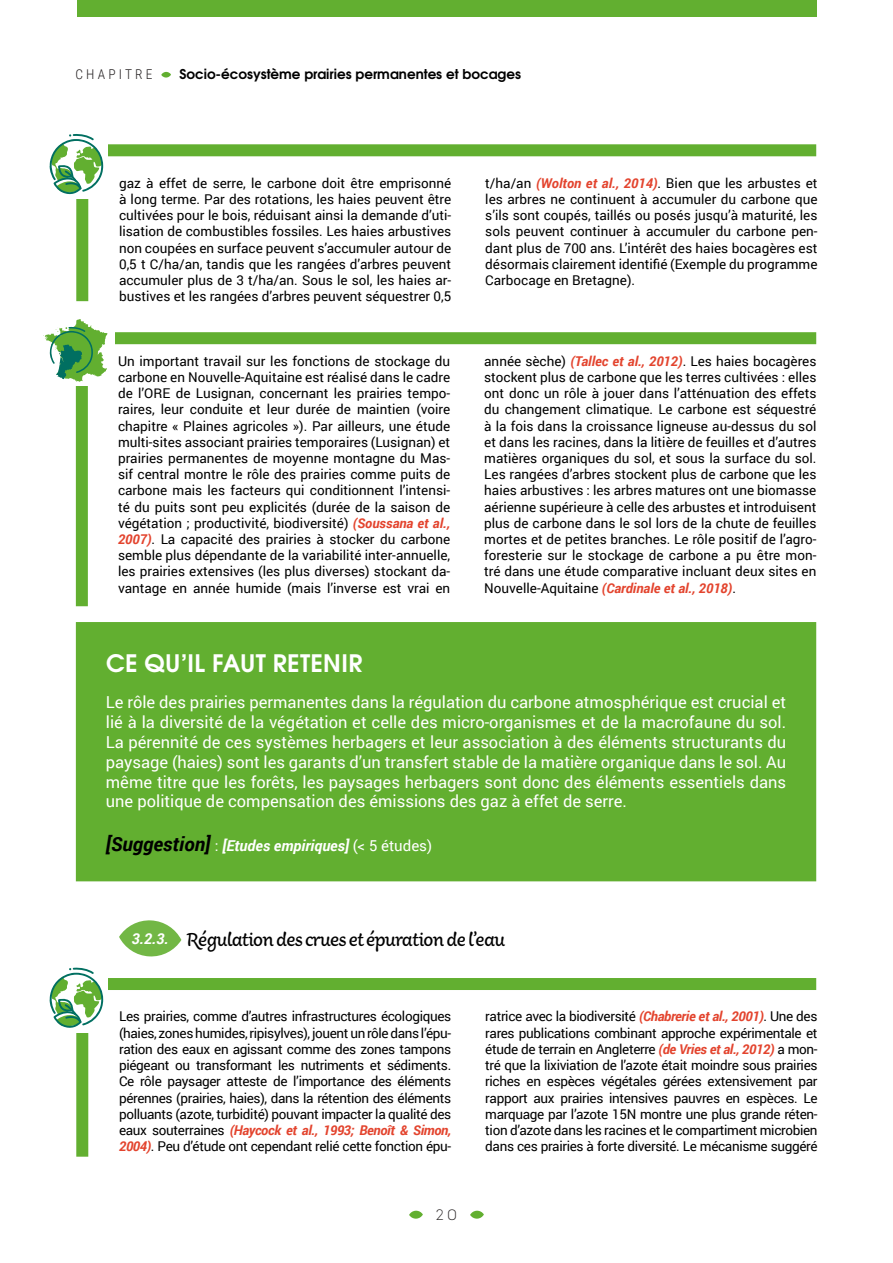
<style>
.page{position:relative;width:893px;height:1263px;background:#fff}
.page>*{position:absolute;margin:0;border:0;box-sizing:border-box;transform-origin:0 0}
.t1{font:30px "Aisha Latin";letter-spacing:-.025em;color:#000}
.t2{font:700 24px "Te X Gyre Adventor";letter-spacing:.015em;color:#fff}
.t3{font:16.5px/19.8px "Roboto";color:#fff;text-align:justify}
.t4{font:italic 700 15px "Roboto";color:#fff}
.t5{font:15px "Intro Light Alt";color:#231f20}
.t6{font:13.5px/16.2px "Roboto";color:#000;text-align:justify}
.t7{font:700 13.5px "Te X Gyre Adventor";color:#000}
.t8{font:300 13.5px "Roboto Condensed";letter-spacing:.235em;color:#231f20}
.s1{font-weight:700;font-style:italic;color:#e3442e}
.s2{font-size:19.5px;color:#000}
.s3{font-weight:400;font-style:normal}
.s4{font-family:"Roboto";font-weight:700;font-style:italic;font-size:15px;color:#fff}
</style>
<div class="page">
<svg style="left:161px;top:72px;width:10px;height:6px"></svg>
<div style="left:77px;top:0;width:739px;height:17px;background:#62af30"></div>
<svg style="left:409px;top:1210px;width:14px;height:9px"></svg>
<svg style="left:470px;top:1210px;width:14px;height:9px"></svg>
<svg style="left:75px;top:332px;width:742px;height:275px"></svg>
<div style="left:78px;top:624px;width:736px;height:255px;background:#62af30"></div>
<div style="left:76px;top:622px;width:740px;height:259px;border:4px solid #62af30"></div>
<svg style="left:76px;top:144px;width:741px;height:158px"></svg>
<div style="left:43px;top:129px;width:65px;height:70px;background:#fff"></div>
<svg style="left:50px;top:134px;width:53px;height:60px"></svg>
<svg style="left:76px;top:978px;width:741px;height:179px"></svg>
<div style="left:43px;top:963px;width:65px;height:69px;background:#fff"></div>
<svg style="left:50px;top:967px;width:53px;height:61px"></svg>
<svg style="left:119px;top:920px;width:62px;height:37px"></svg>
<div style="left:43px;top:318px;width:72px;height:67px;background:#fff"></div>
<svg style="left:43px;top:319px;width:65px;height:63px"></svg>
<p class="t8" style="left:75px;top:65px;width:79px">CHAPITRE</p>
<p class="t7" style="left:179px;top:62px;width:343px">Socio-écosystème prairies permanentes et bocages</p>
<p class="t6" style="left:119px;top:174px;width:334px">gaz à effet de serre, le carbone doit être emprisonné à long terme. Par des rotations, les haies peuvent être cultivées pour le bois, réduisant ainsi la demande d’uti&shy;lisation de combustibles fossiles. Les haies arbustives non coupées en surface peuvent s’accumuler autour de 0,5 t C/ha/an, tandis que les rangées d’arbres peuvent accumuler plus de 3 t/ha/an. Sous le sol, les haies ar&shy;bustives et les rangées d’arbres peuvent séquestrer 0,5</p>
<p class="t6" style="left:485px;top:174px;width:334px">t/ha/an <span class="s1">(Wolton et al., 2014)</span>. Bien que les arbustes et les arbres ne continuent à accumuler du carbone que s’ils sont coupés, taillés ou posés jusqu’à maturité, les sols peuvent continuer à accumuler du carbone pen&shy;dant plus de 700 ans. L’intérêt des haies bocagères est désormais clairement identifié (Exemple du programme Carbocage en Bretagne).</p>
<p class="t6" style="left:118px;top:352px;width:334px">Un important travail sur les fonctions de stockage du carbone en Nouvelle-Aquitaine est réalisé dans le cadre de l’ORE de Lusignan, concernant les prairies tempo&shy;raires, leur conduite et leur durée de maintien (voire chapitre « Plaines agricoles »). Par ailleurs, une étude multi-sites associant prairies temporaires (Lusignan) et prairies permanentes de moyenne montagne du Mas&shy;sif central montre le rôle des prairies comme puits de carbone mais les facteurs qui conditionnent l’intensi&shy;té du puits sont peu explicités (durée de la saison de végétation ; productivité, biodiversité) <span class="s1">(Soussana et al., 2007)</span>. La capacité des prairies à stocker du carbone semble plus dépendante de la variabilité inter-annuelle, les prairies extensives (les plus diverses) stockant da&shy;vantage en année humide (mais l’inverse est vrai en</p>
<p class="t6" style="left:484px;top:352px;width:334px">année sèche) <span class="s1">(Tallec et al., 2012)</span>. Les haies bocagères stockent plus de carbone que les terres cultivées : elles ont donc un rôle à jouer dans l’atténuation des effets du changement climatique. Le carbone est séquestré à la fois dans la croissance ligneuse au-dessus du sol et dans les racines, dans la litière de feuilles et d’autres matières organiques du sol, et sous la surface du sol.<br>Les rangées d’arbres stockent plus de carbone que les haies arbustives : les arbres matures ont une biomasse aérienne supérieure à celle des arbustes et introduisent plus de carbone dans le sol lors de la chute de feuilles mortes et de petites branches. Le rôle positif de l’agro&shy;foresterie sur le stockage de carbone a pu être mon&shy;tré dans une étude comparative incluant deux sites en Nouvelle-Aquitaine <span class="s1">(Cardinale et al., 2018)</span>.</p>
<h2 class="t2" style="left:106px;top:642px;width:258px">CE QU’IL FAUT RETENIR</h2>
<p class="t3" style="left:106px;top:692px;width:682px">Le rôle des prairies permanentes dans la régulation du carbone atmosphérique est crucial et lié à la diversité de la végétation et celle des micro-organismes et de la macrofaune du sol.<br>La pérennité de ces systèmes herbagers et leur association à des éléments structurants du paysage (haies) sont les garants d’un transfert stable de la matière organique dans le sol. Au même titre que les forêts, les paysages herbagers sont donc des éléments essentiels dans une politique de compensation des émissions des gaz à effet de serre.</p>
<p class="t4" style="left:106px;top:835px;width:328px"><span class="s2">[Suggestion]</span> <span class="s3">:</span> [Etudes empiriques] <span class="s3">(&lt; 5 études)</span></p>
<h1 class="t1" style="left:132px;top:918px;width:375px"><span class="s4">3.2.3.</span> Régulation des crues et épuration de l’eau</h1>
<p class="t6" style="left:119px;top:1008px;width:334px">Les prairies, comme d’autres infrastructures écologiques (haies, zones humides, ripisylves), jouent un rôle dans l’épu&shy;ration des eaux en agissant comme des zones tampons piégeant ou transformant les nutriments et sédiments.<br>Ce rôle paysager atteste de l’importance des éléments pérennes (prairies, haies), dans la rétention des éléments polluants (azote, turbidité) pouvant impacter la qualité des eaux souterraines <span class="s1">(Haycock et al., 1993; Benoît &amp; Simon, 2004)</span>. Peu d’étude ont cependant relié cette fonction épu-</p>
<p class="t6" style="left:485px;top:1008px;width:334px">ratrice avec la biodiversité <span class="s1">(Chabrerie et al., 2001)</span>. Une des rares publications combinant approche expérimentale et étude de terrain en Angleterre <span class="s1">(de Vries et al., 2012)</span> a mon&shy;tré que la lixiviation de l’azote était moindre sous prairies riches en espèces végétales gérées extensivement par rapport aux prairies intensives pauvres en espèces. Le marquage par l’azote 15N montre une plus grande réten&shy;tion d’azote dans les racines et le compartiment microbien dans ces prairies à forte diversité. Le mécanisme suggéré</p>
<p class="t5" style="left:436px;top:1205px;width:23px">20</p>
</div>
